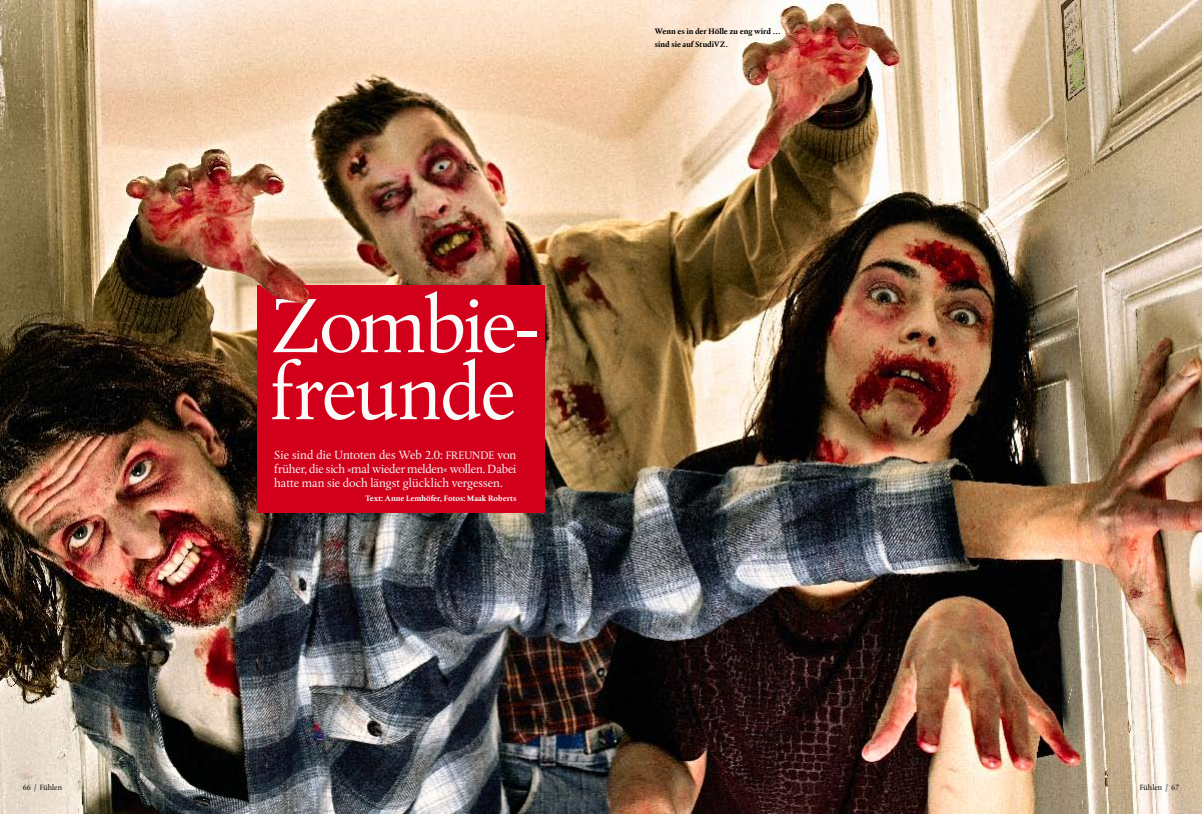
<style>
.page{position:relative;width:1202px;height:814px;background:#fff}
.page>*{position:absolute;margin:0;border:0;box-sizing:border-box;transform-origin:0 0}
.t1{font:80.9px/67px "DTL Albertina T";letter-spacing:-.03em;color:#fafaf9}
.t2{font:12.5px/14px "DTL Albertina T";letter-spacing:-.01em;color:#fafaf9;text-align:justify}
.t3{font:700 8px/12.8px "DTL Albertina T";color:#000}
.t4{font:700 8px "DTL Albertina T";color:#fafaf9}
.t5{font:8px "DTL Albertina T";letter-spacing:.005em;color:#000}
.s1{font-size:11.5px}
</style>
<div class="page">
<img style="left:0;top:0;width:1202px;height:814px">
<div style="left:257px;top:285px;width:288px;height:227px;background:#d2001b"></div>
<img style="left:181px;top:190px;width:128px;height:115px">
<h1 class="t1" style="left:270px;top:292px;width:271px">Zombie&shy;freunde</h1>
<p class="t2" style="left:274px;top:448px;width:244px">Sie sind die Untoten des Web 2.0: <span class="s1">Freunde</span> von früher, die sich »mal wieder melden« wollen. Dabei hatte man sie doch längst glücklich vergessen.</p>
<p class="t4" style="left:365px;top:493px;width:153px">Text: Anne Lemhöfer, Fotos: Maak Roberts</p>
<p class="t3" style="left:655px;top:25px;width:127px">Wenn es in der Hölle zu eng wird … sind sie auf StudiVZ.</p>
<p class="t5" style="left:23px;top:782px;width:41px">66 / Fühlen</p>
<p class="t5" style="left:1140px;top:782px;width:41px">Fühlen / 67</p>
</div>
